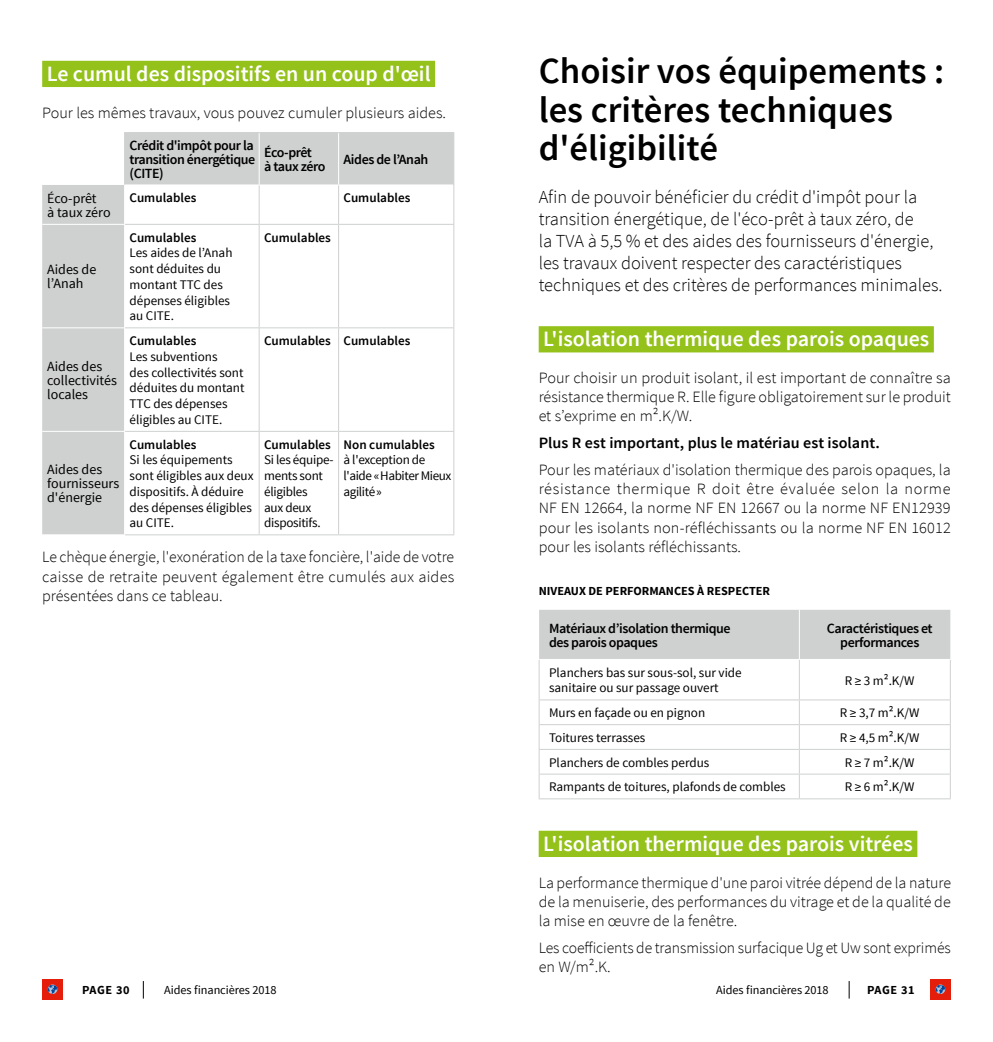
<style>
.page{position:relative;width:993px;height:1042px;background:#fff}
.page>*{position:absolute;margin:0;border:0;box-sizing:border-box;transform-origin:0 0}
.t1{font:600 36.75px/38.5px "Source Sans Pro";color:#000}
.t2{font:600 21.88px "Source Sans Pro";color:#fff}
.t3{font:300 18.38px/21.9px "Source Sans Pro";color:#000}
.t4{font:300 15.75px/19.2px "Source Sans Pro";color:#000;text-align:justify}
.t5{font:600 15.75px "Source Sans Pro";color:#000}
.t6{font:600 14px/14px "Source Sans Pro";letter-spacing:-.03em;color:#000}
.t7{font:14px/14px "Source Sans Pro";color:#000}
.t8{font:13.12px/15.8px "Source Sans Pro";color:#000}
.t9{font:600 13.12px "Source Sans Pro";color:#000}
.t10{font:13.12px/15.8px "Source Sans Pro";letter-spacing:-.02em;color:#000}
.t11{font:13.12px/15.8px "Source Sans Pro";letter-spacing:-.03em;color:#000}
.t12{font:700 12.25px "Source Sans Pro";color:#000}
.t13{font:12.25px "Source Sans Pro";letter-spacing:-.005em;color:#000}
</style>
<div class="page">
<svg style="left:143px;top:981px;width:1px;height:17px"></svg>
<div style="left:42px;top:979px;width:21px;height:21px;background:#e41e0a"></div>
<svg style="left:48px;top:984px;width:9px;height:10px"></svg>
<svg style="left:848px;top:981px;width:1px;height:17px"></svg>
<div style="left:929px;top:979px;width:21px;height:21px;background:#e41e0a"></div>
<svg style="left:935px;top:984px;width:9px;height:10px"></svg>
<div style="left:42px;top:61px;width:393px;height:26px;background:#94c11a"></div>
<svg style="left:42px;top:133px;width:411px;height:401px"></svg>
<hr style="left:259px;top:133px;width:1px;height:51px;background:#fff">
<hr style="left:338px;top:133px;width:1px;height:51px;background:#fff">
<hr style="left:124px;top:184px;width:135px;height:1px;background:#fff">
<hr style="left:259px;top:184px;width:79px;height:1px;background:#fff">
<hr style="left:338px;top:184px;width:115px;height:1px;background:#fff">
<hr style="left:124px;top:132px;width:135px;height:1px;background:#cfd0d0">
<hr style="left:124px;top:133px;width:1px;height:51px;background:#cfd0d0">
<hr style="left:259px;top:132px;width:79px;height:1px;background:#cfd0d0">
<hr style="left:338px;top:132px;width:116px;height:1px;background:#cfd0d0">
<hr style="left:453px;top:133px;width:1px;height:52px;background:#cfd0d0">
<hr style="left:42px;top:224px;width:83px;height:1px;background:#fff">
<hr style="left:42px;top:327px;width:83px;height:1px;background:#fff">
<hr style="left:42px;top:431px;width:83px;height:1px;background:#fff">
<hr style="left:259px;top:185px;width:1px;height:39px;background:#cfd0d0">
<hr style="left:338px;top:185px;width:1px;height:39px;background:#cfd0d0">
<hr style="left:453px;top:185px;width:1px;height:39px;background:#cfd0d0">
<hr style="left:259px;top:225px;width:1px;height:102px;background:#cfd0d0">
<hr style="left:338px;top:225px;width:1px;height:102px;background:#cfd0d0">
<hr style="left:453px;top:225px;width:1px;height:102px;background:#cfd0d0">
<hr style="left:259px;top:328px;width:1px;height:103px;background:#cfd0d0">
<hr style="left:338px;top:328px;width:1px;height:103px;background:#cfd0d0">
<hr style="left:453px;top:328px;width:1px;height:103px;background:#cfd0d0">
<hr style="left:259px;top:432px;width:1px;height:102px;background:#cfd0d0">
<hr style="left:338px;top:432px;width:1px;height:102px;background:#cfd0d0">
<hr style="left:453px;top:432px;width:1px;height:102px;background:#cfd0d0">
<hr style="left:125px;top:224px;width:134px;height:1px;background:#cfd0d0">
<hr style="left:125px;top:327px;width:134px;height:1px;background:#cfd0d0">
<hr style="left:125px;top:431px;width:134px;height:1px;background:#cfd0d0">
<hr style="left:125px;top:534px;width:134px;height:1px;background:#cfd0d0">
<hr style="left:259px;top:224px;width:79px;height:1px;background:#cfd0d0">
<hr style="left:338px;top:224px;width:116px;height:1px;background:#cfd0d0">
<hr style="left:259px;top:327px;width:79px;height:1px;background:#cfd0d0">
<hr style="left:338px;top:327px;width:116px;height:1px;background:#cfd0d0">
<hr style="left:259px;top:431px;width:79px;height:1px;background:#cfd0d0">
<hr style="left:338px;top:431px;width:116px;height:1px;background:#cfd0d0">
<hr style="left:259px;top:534px;width:79px;height:1px;background:#cfd0d0">
<hr style="left:338px;top:534px;width:116px;height:1px;background:#cfd0d0">
<hr style="left:124px;top:185px;width:1px;height:39px;background:#fff">
<hr style="left:124px;top:225px;width:1px;height:102px;background:#fff">
<hr style="left:124px;top:328px;width:1px;height:103px;background:#fff">
<hr style="left:124px;top:432px;width:1px;height:102px;background:#fff">
<div style="left:538px;top:326px;width:395px;height:26px;background:#94c11a"></div>
<div style="left:538px;top:831px;width:379px;height:26px;background:#94c11a"></div>
<div style="left:539px;top:610px;width:411px;height:49px;background:#cfd0d0"></div>
<svg style="left:539px;top:660px;width:410px;height:138px"></svg>
<hr style="left:798px;top:610px;width:1px;height:49px;background:#fff">
<hr style="left:538px;top:660px;width:1px;height:39px;background:#cfd0d0">
<hr style="left:949px;top:660px;width:1px;height:39px;background:#cfd0d0">
<svg style="left:538px;top:700px;width:1px;height:98px"></svg>
<hr style="left:538px;top:798px;width:261px;height:1px;background:#cfd0d0">
<hr style="left:799px;top:798px;width:151px;height:1px;background:#cfd0d0">
<hr style="left:798px;top:660px;width:1px;height:39px;background:#cfd0d0">
<svg style="left:798px;top:700px;width:1px;height:98px"></svg>
<hr style="left:538px;top:699px;width:261px;height:1px;background:#cfd0d0">
<hr style="left:538px;top:724px;width:261px;height:1px;background:#cfd0d0">
<hr style="left:538px;top:749px;width:261px;height:1px;background:#cfd0d0">
<hr style="left:538px;top:773px;width:261px;height:1px;background:#cfd0d0">
<hr style="left:799px;top:699px;width:151px;height:1px;background:#cfd0d0">
<hr style="left:799px;top:724px;width:151px;height:1px;background:#cfd0d0">
<hr style="left:799px;top:749px;width:151px;height:1px;background:#cfd0d0">
<hr style="left:799px;top:773px;width:151px;height:1px;background:#cfd0d0">
<svg style="left:855px;top:677px;width:5px;height:7px"></svg>
<svg style="left:850px;top:710px;width:5px;height:7px"></svg>
<svg style="left:850px;top:735px;width:5px;height:7px"></svg>
<svg style="left:855px;top:759px;width:5px;height:7px"></svg>
<svg style="left:855px;top:784px;width:5px;height:7px"></svg>
<h2 class="t2" style="left:47px;top:60px;width:385px">Le cumul des dispositifs en un coup d'œil</h2>
<p class="t4" style="left:42px;top:103px;width:405px">Pour les mêmes travaux, vous pouvez cumuler plusieurs aides.</p>
<p class="t6" style="left:129px;top:139px;width:127px;text-align:justify">Crédit d'impôt pour la transition énergétique (CITE)</p>
<p class="t6" style="left:264px;top:146px;width:63px">Éco-prêt<br>à taux zéro</p>
<p class="t6" style="left:343px;top:153px;width:86px">Aides de l’Anah</p>
<p class="t7" style="left:47px;top:191px;width:65px">Éco-prêt<br>à taux zéro</p>
<p class="t9" style="left:129px;top:190px;width:68px">Cumulables</p>
<p class="t9" style="left:343px;top:190px;width:68px">Cumulables</p>
<p class="t7" style="left:47px;top:263px;width:51px">Aides de l’Anah</p>
<p class="t7" style="left:47px;top:359px;width:71px">Aides des collectivités locales</p>
<p class="t7" style="left:47px;top:463px;width:73px">Aides des fournisseurs d'énergie</p>
<p class="t9" style="left:129px;top:229px;width:68px">Cumulables</p>
<p class="t8" style="left:129px;top:245px;width:104px">Les aides de l’Anah sont déduites du montant TTC des dépenses éligibles au CITE.</p>
<p class="t9" style="left:129px;top:332px;width:68px">Cumulables</p>
<p class="t8" style="left:129px;top:349px;width:116px">Les subventions<br>des collectivités sont déduites du montant<br>TTC des dépenses éligibles au CITE.</p>
<p class="t9" style="left:129px;top:436px;width:68px">Cumulables</p>
<p class="t8" style="left:129px;top:452px;width:125px">Si les équipements sont éligibles aux deux dispositifs. À déduire des dépenses éligibles au CITE.</p>
<p class="t9" style="left:264px;top:229px;width:68px">Cumulables</p>
<p class="t9" style="left:264px;top:332px;width:148px">Cumulables Cumulables</p>
<p class="t9" style="left:264px;top:436px;width:68px">Cumulables</p>
<p class="t10" style="left:264px;top:452px;width:71px">Si les équipe&shy;ments sont éligibles<br>aux deux dispositifs.</p>
<p class="t9" style="left:343px;top:436px;width:93px">Non cumulables</p>
<p class="t11" style="left:343px;top:452px;width:109px">à l'exception de l'aide «Habiter Mieux agilité»</p>
<p class="t4" style="left:42px;top:547px;width:413px">Le chèque énergie, l'exonération de la taxe foncière, l'aide de votre caisse de retraite peuvent également être cumulés aux aides présentées dans ce tableau.</p>
<h1 class="t1" style="left:538px;top:53px;width:407px">Choisir vos équipements : les critères techniques d'éligibilité</h1>
<p class="t3" style="left:538px;top:186px;width:405px">Afin de pouvoir bénéficier du crédit d'impôt pour la transition énergétique, de l'éco-prêt à taux zéro, de<br>la TVA à 5,5 % et des aides des fournisseurs d'énergie, les travaux doivent respecter des caractéristiques techniques et des critères de performances minimales.</p>
<h2 class="t2" style="left:543px;top:325px;width:387px">L'isolation thermique des parois opaques</h2>
<p class="t4" style="left:538px;top:368px;width:413px">Pour choisir un produit isolant, il est important de connaître sa résistance thermique R. Elle figure obligatoirement sur le produit et s’exprime en m².K/W.</p>
<p class="t5" style="left:538px;top:433px;width:342px">Plus R est important, plus le matériau est isolant.</p>
<p class="t4" style="left:538px;top:460px;width:413px">Pour les matériaux d'isolation thermique des parois opaques, la résistance thermique R doit être évaluée selon la norme NF EN 12664, la norme NF EN 12667 ou la norme NF EN12939 pour les isolants non-réfléchissants ou la norme NF EN 16012 pour les isolants réfléchissants.</p>
<p class="t12" style="left:538px;top:583px;width:233px">NIVEAUX DE PERFORMANCES À RESPECTER</p>
<p class="t6" style="left:549px;top:621px;width:183px">Matériaux d’isolation thermique des parois opaques</p>
<p class="t6" style="left:826px;top:621px;width:107px;text-align:center">Caractéristiques et performances</p>
<p class="t8" style="left:549px;top:665px;width:194px">Planchers bas sur sous-sol, sur vide sanitaire ou sur passage ouvert</p>
<p class="t8" style="left:844px;top:672px;width:71px">R 3 m².K/W</p>
<p class="t8" style="left:549px;top:705px;width:158px">Murs en façade ou en pignon</p>
<p class="t8" style="left:839px;top:705px;width:81px">R 3,7 m².K/W</p>
<p class="t8" style="left:549px;top:730px;width:98px">Toitures terrasses</p>
<p class="t8" style="left:839px;top:730px;width:81px">R 4,5 m².K/W</p>
<p class="t8" style="left:549px;top:754px;width:162px">Planchers de combles perdus</p>
<p class="t8" style="left:844px;top:754px;width:71px">R 7 m².K/W</p>
<p class="t8" style="left:549px;top:779px;width:238px">Rampants de toitures, plafonds de combles</p>
<p class="t8" style="left:844px;top:779px;width:71px">R 6 m².K/W</p>
<h2 class="t2" style="left:543px;top:830px;width:371px">L'isolation thermique des parois vitrées</h2>
<p class="t4" style="left:538px;top:873px;width:413px">La performance thermique d'une paroi vitrée dépend de la nature de la menuiserie, des performances du vitrage et de la qualité de la mise en œuvre de la fenêtre.</p>
<p class="t4" style="left:538px;top:938px;width:413px">Les coefficients de transmission surfacique Ug et Uw sont exprimés en W/m².K.</p>
<p class="t12" style="left:82px;top:981px;width:49px">PAGE 30</p>
<p class="t13" style="left:164px;top:982px;width:114px">Aides financières 2018</p>
<p class="t13" style="left:716px;top:982px;width:114px">Aides financières 2018</p>
<p class="t12" style="left:866px;top:981px;width:49px">PAGE 31</p>
</div>
